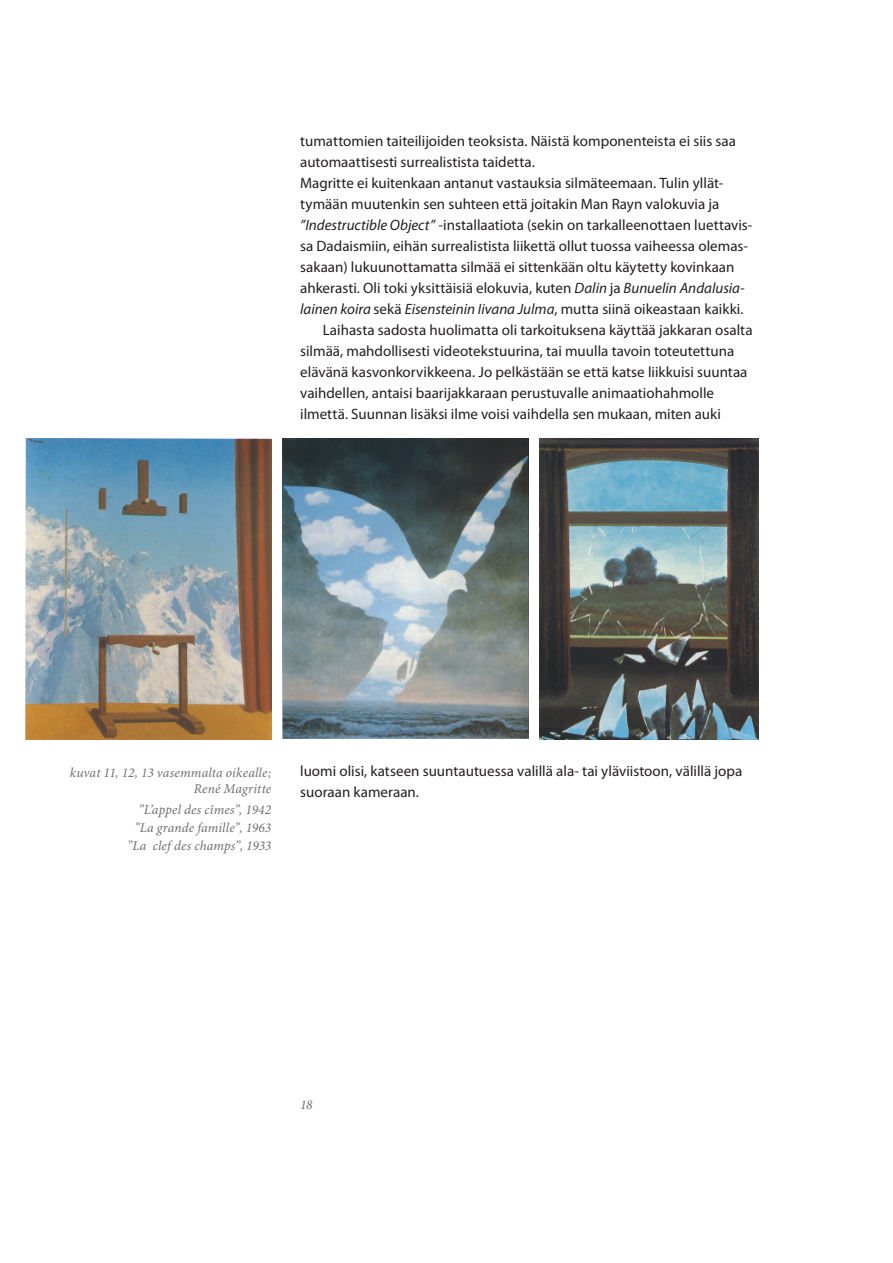
<style>
.page{position:relative;width:893px;height:1263px;background:#fff}
.page>*{position:absolute;margin:0;border:0;box-sizing:border-box;transform-origin:0 0}
.t1{font:15px/21px "Myriad Pro";color:#231f20}
.t2{font:italic 15px "Myriad Pro";color:#231f20}
.t3{font:italic 13.5px/18px "Minion Pro";letter-spacing:.01em;color:#6d6e71;text-align:right}
.s1{font-style:italic}
.s2{font-style:normal}
</style>
<div class="page">
<img style="left:26px;top:438px;width:245px;height:301px">
<img style="left:539px;top:439px;width:219px;height:301px">
<img style="left:283px;top:438px;width:245px;height:301px">
<p class="t1" style="left:300px;top:132px;width:437px">tumattomien taiteilijoiden teoksista. Näistä komponenteista ei siis saa</p>
<p class="t1" style="left:300px;top:153px;width:236px">automaattisesti surrealistista taidetta.</p>
<p class="t1" style="left:300px;top:174px;width:424px">Magritte ei kuitenkaan antanut vastauksia silmäteemaan. Tulin yllät-</p>
<p class="t1" style="left:300px;top:195px;width:421px">tymään muutenkin sen suhteen että joitakin Man Rayn valokuvia ja</p>
<p class="t1" style="left:300px;top:216px;width:454px"><span class="s1">”Indestructible Object”</span> -installaatiota (sekin on tarkalleenottaen luettavis-</p>
<p class="t1" style="left:300px;top:237px;width:449px">sa Dadaismiin, eihän surrealistista liikettä ollut tuossa vaiheessa olemas-</p>
<p class="t1" style="left:300px;top:258px;width:436px">sakaan) lukuunottamatta silmää ei sittenkään oltu käytetty kovinkaan</p>
<p class="t1" style="left:300px;top:279px;width:446px">ahkerasti. Oli toki yksittäisiä elokuvia, kuten <span class="s1">Dalin</span> ja <span class="s1">Bunuelin Andalusia-</span></p>
<p class="t2" style="left:300px;top:303px;width:445px">lainen koira <span class="s2">sekä</span> Eisensteinin Iivana Julma<span class="s2">, mutta siinä oikeastaan kaikki.</span></p>
<p class="t1" style="left:322px;top:321px;width:431px">Laihasta sadosta huolimatta oli tarkoituksena käyttää jakkaran osalta</p>
<p class="t1" style="left:300px;top:342px;width:435px">silmää, mahdollisesti videotekstuurina, tai muulla tavoin toteutettuna</p>
<p class="t1" style="left:300px;top:363px;width:449px">elävänä kasvonkorvikkeena. Jo pelkästään se että katse liikkuisi suuntaa</p>
<p class="t1" style="left:300px;top:384px;width:415px">vaihdellen, antaisi baarijakkaraan perustuvalle animaatiohahmolle</p>
<p class="t1" style="left:300px;top:405px;width:422px">ilmettä. Suunnan lisäksi ilme voisi vaihdella sen mukaan, miten auki</p>
<p class="t3" style="left:70px;top:765px;width:203px;line-height:16.2px">kuvat 11, 12, 13 vasemmalta oikealle;<br>René Magritte</p>
<p class="t3" style="left:127px;top:802px;width:146px">”L’appel des cîmes”, 1942 ”La grande famille”, 1963 ”La clef des champs”, 1933</p>
<p class="t1" style="left:300px;top:762px;width:443px">luomi olisi, katseen suuntautuessa valillä ala- tai yläviistoon, välillä jopa suoraan kameraan.</p>
<p class="t3" style="left:300px;top:1097px;width:14px">18</p>
</div>
